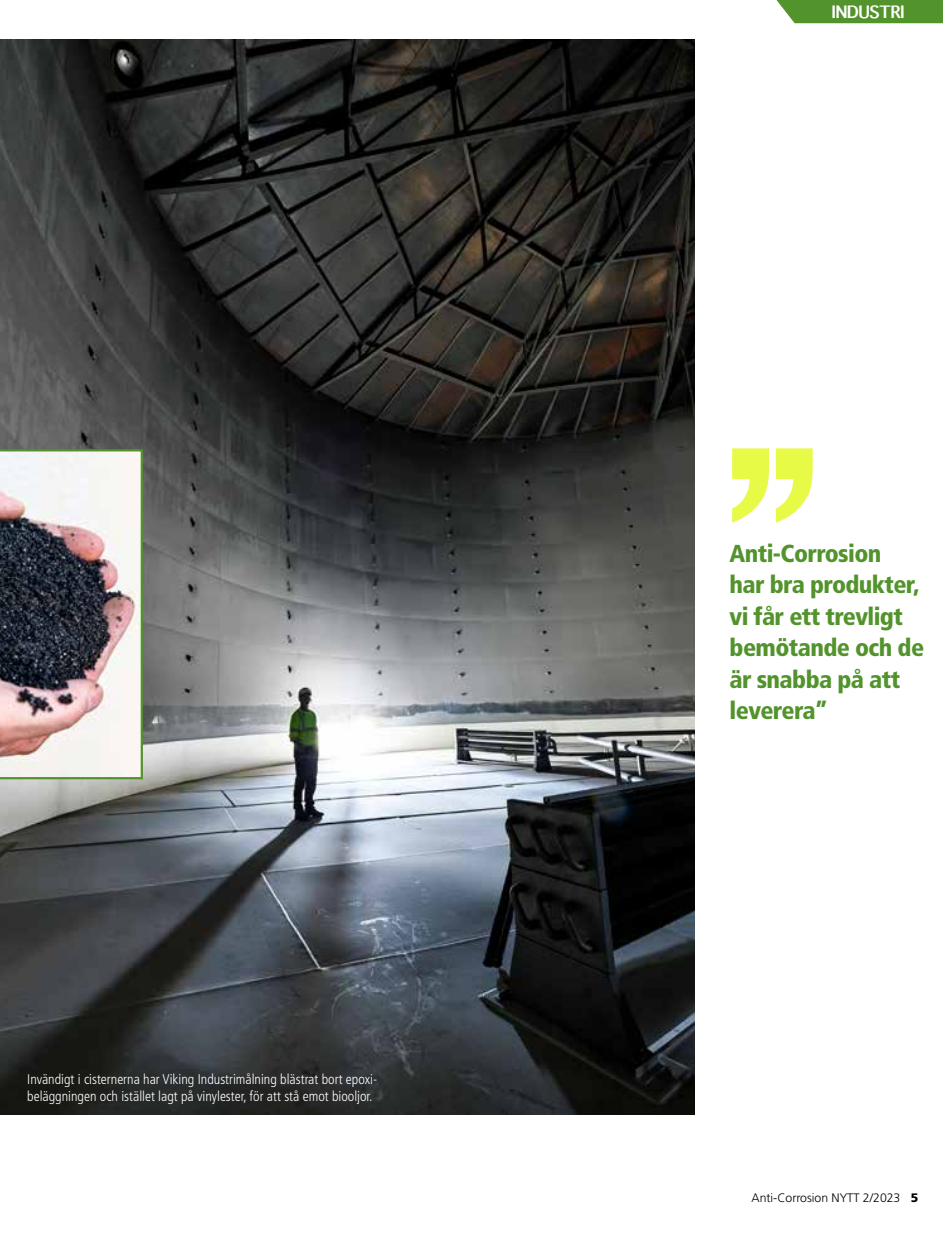
<style>
.page{position:relative;width:943px;height:1241px;background:#fff}
.page>*{position:absolute;margin:0;border:0;box-sizing:border-box;transform-origin:0 0}
.t1{font:900 condensed 24.5px/31.5px "Frutiger LT Std";letter-spacing:-.025em;color:#52932c}
.t2{font:700 16.28px "Thonburi";color:#fff}
.t3{font:300 condensed 14px/16.8px "Frutiger LT Std";color:#fff}
.t4{font:300 12.25px "Frutiger LT Std";color:#000}
.s1{font-weight:900}
</style>
<div class="page">
<div style="left:776px;top:0;width:167px;height:23px;background:#52932c"></div>
<img style="left:0;top:40px;width:694px;height:1074px">
<img style="left:0;top:449px;width:143px;height:330px">
<svg style="left:732px;top:448px;width:80px;height:74px"></svg>
<p class="t3" style="left:27px;top:1070px;width:351px">Invändigt i cisternerna har Viking Industrimålning blästrat bort epoxi&shy;beläggningen och istället lagt på vinylester, för att stå emot biooljor.</p>
<p class="t2" style="left:831px;top:3px;width:74px">INDUSTRI</p>
<h1 class="t1" style="left:729px;top:537px;width:196px">Anti-Corrosion<br>har bra produkter, vi får ett trevligt bemötande och de är snabba på att leverera”</h1>
<p class="t4" style="left:751px;top:1190px;width:168px">Anti-Corrosion NYTT 2/2023 <span class="s1">5</span></p>
</div>
